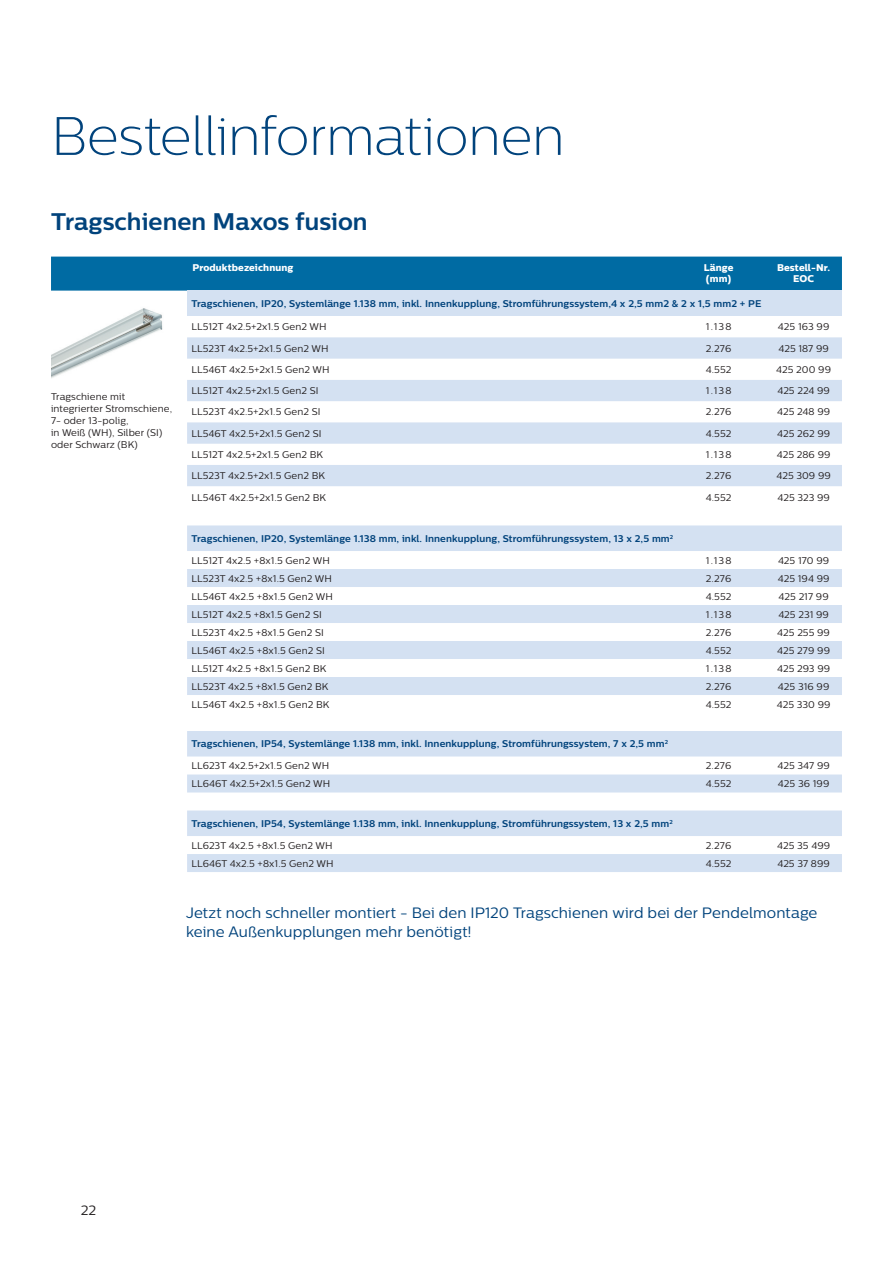
<style>
.page{position:relative;width:893px;height:1263px;background:#fff}
.page>*{position:absolute;margin:0;border:0;box-sizing:border-box;transform-origin:0 0}
.t1{font:54px "Centrale Sans X Light";letter-spacing:-.01em;color:#01437c}
.t2{font:700 24px "Centrale Sans";color:#01437c}
.t3{font:15px/19.5px "Centrale Sans";letter-spacing:.005em;color:#01437c}
.t4{font:13.5px "Centrale Sans";color:#231f20}
.t5{font:9.75px/12px "Centrale Sans";letter-spacing:.01em;color:#231f20}
.t6{font:700 9.75px "Centrale Sans";letter-spacing:.01em;color:#01437c}
.t7{font:9.75px/10.5px "Centrale Sans X Bold";letter-spacing:.01em;color:#fff}
</style>
<div class="page">
<img style="left:51px;top:308px;width:112px;height:70px">
<div style="left:51px;top:257px;width:791px;height:34px;background:#006ba3"></div>
<div style="left:187px;top:291px;width:655px;height:25px;background:#d4e1f2"></div>
<svg style="left:187px;top:337px;width:655px;height:535px"></svg>
<h1 class="t1" style="left:51px;top:106px;width:515px">Bestellinformationen</h1>
<h2 class="t2" style="left:51px;top:207px;width:318px">Tragschienen Maxos fusion</h2>
<p class="t7" style="left:192px;top:262px;width:102px">Produktbezeichnung</p>
<p class="t7" style="left:704px;top:262px;width:31px">Länge (mm)</p>
<p class="t7" style="left:777px;top:262px;width:55px;text-align:center">Bestell-Nr.<br>EOC</p>
<p class="t6" style="left:191px;top:298px;width:572px">Tragschienen, IP20, Systemlänge 1.138 mm, inkl. Innenkupplung, Stromführungssystem,4 x 2,5 mm2 &amp; 2 x 1,5 mm2 + PE</p>
<p class="t5" style="left:191px;top:321px;width:137px">LL512T 4x2.5+2x1.5 Gen2 WH</p>
<p class="t5" style="left:706px;top:321px;width:27px">1.138</p>
<p class="t5" style="left:778px;top:321px;width:53px">425 163 99</p>
<p class="t5" style="left:191px;top:342px;width:139px">LL523T 4x2.5+2x1.5 Gen2 WH</p>
<p class="t5" style="left:706px;top:342px;width:27px">2.276</p>
<p class="t5" style="left:778px;top:342px;width:52px">425 187 99</p>
<p class="t5" style="left:191px;top:363px;width:140px">LL546T 4x2.5+2x1.5 Gen2 WH</p>
<p class="t5" style="left:706px;top:363px;width:27px">4.552</p>
<p class="t5" style="left:776px;top:363px;width:56px">425 200 99</p>
<p class="t5" style="left:51px;top:390px;width:123px">Tragschiene mit integrierter Stromschiene,<br>7- oder 13-polig,<br>in Weiß (WH), Silber (SI) oder Schwarz (BK)</p>
<p class="t5" style="left:191px;top:385px;width:129px">LL512T 4x2.5+2x1.5 Gen2 SI</p>
<p class="t5" style="left:706px;top:385px;width:27px">1.138</p>
<p class="t5" style="left:777px;top:385px;width:54px">425 224 99</p>
<p class="t5" style="left:191px;top:406px;width:131px">LL523T 4x2.5+2x1.5 Gen2 SI</p>
<p class="t5" style="left:706px;top:406px;width:27px">2.276</p>
<p class="t5" style="left:777px;top:406px;width:55px">425 248 99</p>
<p class="t5" style="left:191px;top:427px;width:132px">LL546T 4x2.5+2x1.5 Gen2 SI</p>
<p class="t5" style="left:706px;top:427px;width:27px">4.552</p>
<p class="t5" style="left:777px;top:427px;width:55px">425 262 99</p>
<p class="t5" style="left:191px;top:448px;width:133px">LL512T 4x2.5+2x1.5 Gen2 BK</p>
<p class="t5" style="left:706px;top:448px;width:27px">1.138</p>
<p class="t5" style="left:777px;top:448px;width:55px">425 286 99</p>
<p class="t5" style="left:191px;top:470px;width:135px">LL523T 4x2.5+2x1.5 Gen2 BK</p>
<p class="t5" style="left:706px;top:470px;width:27px">2.276</p>
<p class="t5" style="left:776px;top:470px;width:56px">425 309 99</p>
<p class="t5" style="left:191px;top:491px;width:136px">LL546T 4x2.5+2x1.5 Gen2 BK</p>
<p class="t5" style="left:706px;top:491px;width:27px">4.552</p>
<p class="t5" style="left:777px;top:491px;width:54px">425 323 99</p>
<p class="t6" style="left:191px;top:533px;width:483px">Tragschienen, IP20, Systemlänge 1.138 mm, inkl. Innenkupplung, Stromführungssystem, 13 x 2,5 mm<sup>2</sup></p>
<p class="t5" style="left:191px;top:554px;width:140px">LL512T 4x2.5 +8x1.5 Gen2 WH</p>
<p class="t5" style="left:706px;top:554px;width:27px">1.138</p>
<p class="t5" style="left:778px;top:554px;width:53px">425 170 99</p>
<p class="t5" style="left:191px;top:572px;width:142px">LL523T 4x2.5 +8x1.5 Gen2 WH</p>
<p class="t5" style="left:706px;top:572px;width:27px">2.276</p>
<p class="t5" style="left:778px;top:572px;width:53px">425 194 99</p>
<p class="t5" style="left:191px;top:590px;width:143px">LL546T 4x2.5 +8x1.5 Gen2 WH</p>
<p class="t5" style="left:706px;top:590px;width:27px">4.552</p>
<p class="t5" style="left:779px;top:590px;width:52px">425 217 99</p>
<p class="t5" style="left:191px;top:608px;width:132px">LL512T 4x2.5 +8x1.5 Gen2 SI</p>
<p class="t5" style="left:706px;top:608px;width:27px">1.138</p>
<p class="t5" style="left:778px;top:608px;width:52px">425 231 99</p>
<p class="t5" style="left:191px;top:626px;width:134px">LL523T 4x2.5 +8x1.5 Gen2 SI</p>
<p class="t5" style="left:706px;top:626px;width:27px">2.276</p>
<p class="t5" style="left:777px;top:626px;width:54px">425 255 99</p>
<p class="t5" style="left:191px;top:644px;width:135px">LL546T 4x2.5 +8x1.5 Gen2 SI</p>
<p class="t5" style="left:706px;top:644px;width:27px">4.552</p>
<p class="t5" style="left:777px;top:644px;width:54px">425 279 99</p>
<p class="t5" style="left:191px;top:662px;width:137px">LL512T 4x2.5 +8x1.5 Gen2 BK</p>
<p class="t5" style="left:706px;top:662px;width:27px">1.138</p>
<p class="t5" style="left:777px;top:662px;width:55px">425 293 99</p>
<p class="t5" style="left:191px;top:680px;width:139px">LL523T 4x2.5 +8x1.5 Gen2 BK</p>
<p class="t5" style="left:706px;top:680px;width:27px">2.276</p>
<p class="t5" style="left:778px;top:680px;width:53px">425 316 99</p>
<p class="t5" style="left:191px;top:698px;width:140px">LL546T 4x2.5 +8x1.5 Gen2 BK</p>
<p class="t5" style="left:706px;top:698px;width:27px">4.552</p>
<p class="t5" style="left:777px;top:698px;width:55px">425 330 99</p>
<p class="t6" style="left:191px;top:738px;width:478px">Tragschienen, IP54, Systemlänge 1.138 mm, inkl. Innenkupplung, Stromführungssystem, 7 x 2,5 mm<sup>2</sup></p>
<p class="t5" style="left:191px;top:760px;width:139px">LL623T 4x2.5+2x1.5 Gen2 WH</p>
<p class="t5" style="left:706px;top:760px;width:27px">2.276</p>
<p class="t5" style="left:777px;top:760px;width:54px">425 347 99</p>
<p class="t5" style="left:191px;top:778px;width:140px">LL646T 4x2.5+2x1.5 Gen2 WH</p>
<p class="t5" style="left:706px;top:778px;width:27px">4.552</p>
<p class="t5" style="left:778px;top:778px;width:53px">425 36 199</p>
<p class="t6" style="left:191px;top:818px;width:483px">Tragschienen, IP54, Systemlänge 1.138 mm, inkl. Innenkupplung, Stromführungssystem, 13 x 2,5 mm<sup>2</sup></p>
<p class="t5" style="left:191px;top:839px;width:143px">LL623T 4x2.5 +8x1.5 Gen2 WH</p>
<p class="t5" style="left:706px;top:839px;width:27px">2.276</p>
<p class="t5" style="left:777px;top:839px;width:55px">425 35 499</p>
<p class="t5" style="left:191px;top:857px;width:144px">LL646T 4x2.5 +8x1.5 Gen2 WH</p>
<p class="t5" style="left:706px;top:857px;width:27px">4.552</p>
<p class="t5" style="left:777px;top:857px;width:54px">425 37 899</p>
<h3 class="t3" style="left:186px;top:903px;width:633px">Jetzt noch schneller montiert - Bei den IP120 Tragschienen wird bei der Pendelmontage keine Außenkupplungen mehr benötigt!</h3>
<h3 class="t4" style="left:81px;top:1202px;width:17px">22</h3>
</div>
